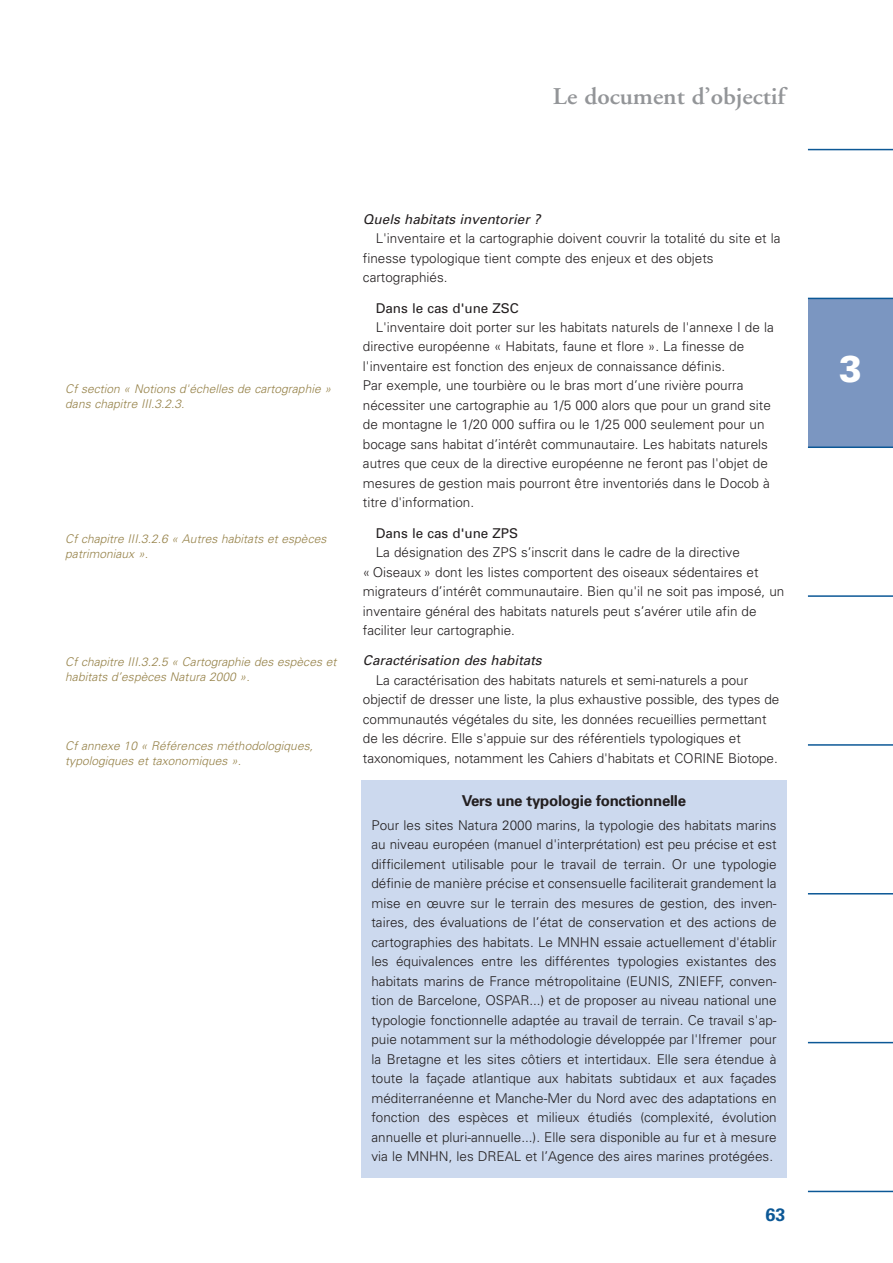
<style>
.page{position:relative;width:893px;height:1263px;background:#fff}
.page>*{position:absolute;margin:0;border:0;box-sizing:border-box;transform-origin:0 0}
.t1{font:900 37.5px "Univers";color:#fff;scale:.9 1}
.t2{font:600 24px "Adobe Garamond";color:#939598;scale:1.05 1}
.t3{font:700 18px "Univers";color:#0c5896}
.t4{font:700 15px "Univers";letter-spacing:-.02em;color:#231f20}
.t5{font:300 13.5px/19.5px "Univers";color:#231f20}
.t6{font:italic 13.5px "Univers";letter-spacing:.005em;color:#231f20}
.t7{font:13.5px "Univers";color:#231f20}
.t8{font:italic 300 12px/15px "Univers";letter-spacing:.005em;color:#968249}
</style>
<div class="page">
<div style="left:808px;top:298px;width:85px;height:148px;background:#7b96c1"></div>
<hr style="left:808px;top:446px;width:85px;height:2px;background:#0c5896">
<hr style="left:808px;top:298px;width:85px;height:1px;background:#0c5896">
<hr style="left:808px;top:149px;width:85px;height:1px;background:#0c5896">
<hr style="left:808px;top:595px;width:85px;height:2px;background:#0c5896">
<hr style="left:808px;top:744px;width:85px;height:2px;background:#0c5896">
<hr style="left:808px;top:893px;width:85px;height:1px;background:#0c5896">
<hr style="left:808px;top:1042px;width:85px;height:1px;background:#0c5896">
<hr style="left:808px;top:1191px;width:85px;height:1px;background:#0c5896">
<div style="left:361px;top:781px;width:426px;height:397px;background:#ccd9ee"></div>
<h2 class="t2" style="left:553px;top:87px;width:223px">Le document d’objectif</h2>
<p class="t8" style="left:65px;top:381px;width:267px">Cf section « Notions d'échelles de cartographie » dans chapitre III.3.2.3.</p>
<p class="t8" style="left:65px;top:532px;width:263px">Cf chapitre III.3.2.6 « Autres habitats et espèces patrimoniaux ».</p>
<p class="t8" style="left:65px;top:655px;width:273px">Cf chapitre III.3.2.5 « Cartographie des espèces et habitats d’espèces Natura 2000 ».</p>
<p class="t8" style="left:65px;top:738px;width:249px">Cf annexe 10 « Références méthodologiques, typologiques et taxonomiques ».</p>
<p class="t6" style="left:363px;top:214px;width:179px">Quels habitats inventorier ?</p>
<p class="t5" style="left:363px;top:229px;width:419px;text-indent:13px">L'inventaire et la cartographie doivent couvrir la totalité du site et la finesse typologique tient compte des enjeux et des objets cartographiés.</p>
<p class="t7" style="left:376px;top:303px;width:145px">Dans le cas d'une ZSC</p>
<p class="t5" style="left:363px;top:317px;width:412px;text-indent:13px">L'inventaire doit porter sur les habitats naturels de l'annexe I de la directive européenne « Habitats, faune et flore ». La finesse de l'inventaire est fonction des enjeux de connaissance définis.<br>Par exemple, une tourbière ou le bras mort d’une rivière pourra nécessiter une cartographie au 1/5 000 alors que pour un grand site de montagne le 1/20 000 suffira ou le 1/25 000 seulement pour un bocage sans habitat d’intérêt communautaire. Les habitats naturels autres que ceux de la directive européenne ne feront pas l'objet de mesures de gestion mais pourront être inventoriés dans le Docob à titre d'information.</p>
<p class="t7" style="left:376px;top:528px;width:144px">Dans le cas d'une ZPS</p>
<p class="t5" style="left:363px;top:543px;width:423px;text-indent:13px">La désignation des ZPS s’inscrit dans le cadre de la directive<br>« Oiseaux » dont les listes comportent des oiseaux sédentaires et migrateurs d’intérêt communautaire. Bien qu'il ne soit pas imposé, un inventaire général des habitats naturels peut s’avérer utile afin de faciliter leur cartographie.</p>
<p class="t6" style="left:363px;top:655px;width:180px">Caractérisation des habitats</p>
<p class="t5" style="left:363px;top:670px;width:418px;text-indent:13px">La caractérisation des habitats naturels et semi-naturels a pour objectif de dresser une liste, la plus exhaustive possible, des types de communautés végétales du site, les données recueillies permettant de les décrire. Elle s'appuie sur des référentiels typologiques et taxonomiques, notamment les Cahiers d'habitats et CORINE Biotope.</p>
<p class="t4" style="left:462px;top:795px;width:226px">Vers une typologie fonctionnelle</p>
<p class="t5" style="left:371px;top:815px;width:407px;text-align:justify">Pour les sites Natura 2000 marins, la typologie des habitats marins au niveau européen (manuel d'interprétation) est peu précise et est difficilement utilisable pour le travail de terrain. Or une typologie définie de manière précise et consensuelle faciliterait grandement la mise en œuvre sur le terrain des mesures de gestion, des inven&shy;taires, des évaluations de l’état de conservation et des actions de cartographies des habitats. Le MNHN essaie actuellement d'établir les équivalences entre les différentes typologies existantes des habitats marins de France métropolitaine (EUNIS, ZNIEFF, conven&shy;tion de Barcelone, OSPAR...) et de proposer au niveau national une typologie fonctionnelle adaptée au travail de terrain. Ce travail s'ap&shy;puie notamment sur la méthodologie développée par l'Ifremer pour la Bretagne et les sites côtiers et intertidaux. Elle sera étendue à toute la façade atlantique aux habitats subtidaux et aux façades méditerranéenne et Manche-Mer du Nord avec des adaptations en fonction des espèces et milieux étudiés (complexité, évolution annuelle et pluri-annuelle...). Elle sera disponible au fur et à mesure via le MNHN, les DREAL et l’Agence des aires marines protégées.</p>
<h3 class="t3" style="left:765px;top:1208px;width:21px">63</h3>
<h1 class="t1" style="left:839px;top:354px;width:27px">3</h1>
</div>
